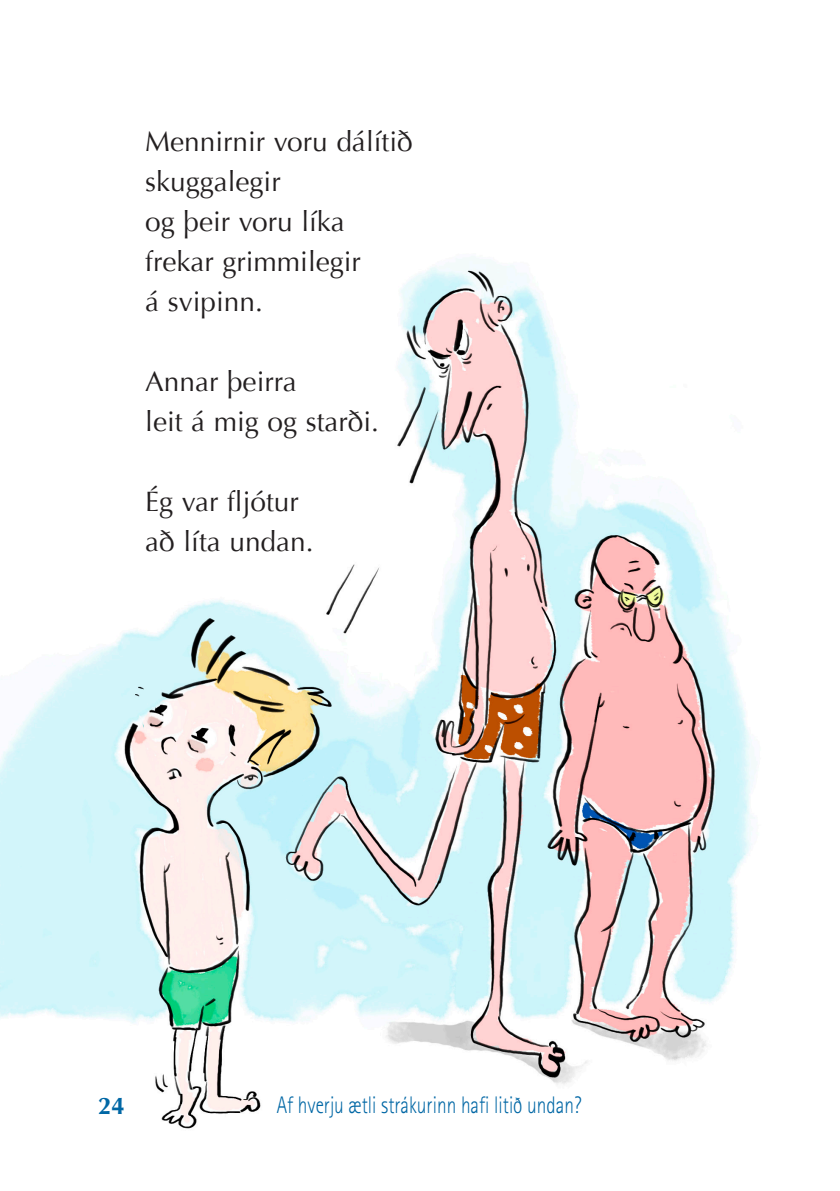
<style>
.page{position:relative;width:840px;height:1191px;background:#fff}
.page>*{position:absolute;margin:0;border:0;box-sizing:border-box;transform-origin:0 0}
.t1{font:28px/40px "Optima";color:#231f20}
.t2{font:300 24px "Rotis Sans Serif";color:#0067a5;scale:.8 1}
.t3{font:700 24px "Optima";color:#0067a5}
</style>
<div class="page">
<img style="left:0;top:256px;width:757px;height:873px">
<p class="t1" style="left:145px;top:121px;width:269px">Mennirnir voru dálítið skuggalegir<br>og þeir voru líka frekar grimmilegir<br>á svipinn.</p>
<p class="t1" style="left:145px;top:361px;width:235px">Annar þeirra<br>leit á mig og starði.</p>
<p class="t1" style="left:145px;top:481px;width:170px">Ég var fljótur að líta undan.</p>
<p class="t3" style="left:98px;top:1091px;width:28px">24</p>
<p class="t2" style="left:276px;top:1091px;width:382px">Af hverju ætli strákurinn hafi litið undan?</p>
</div>
